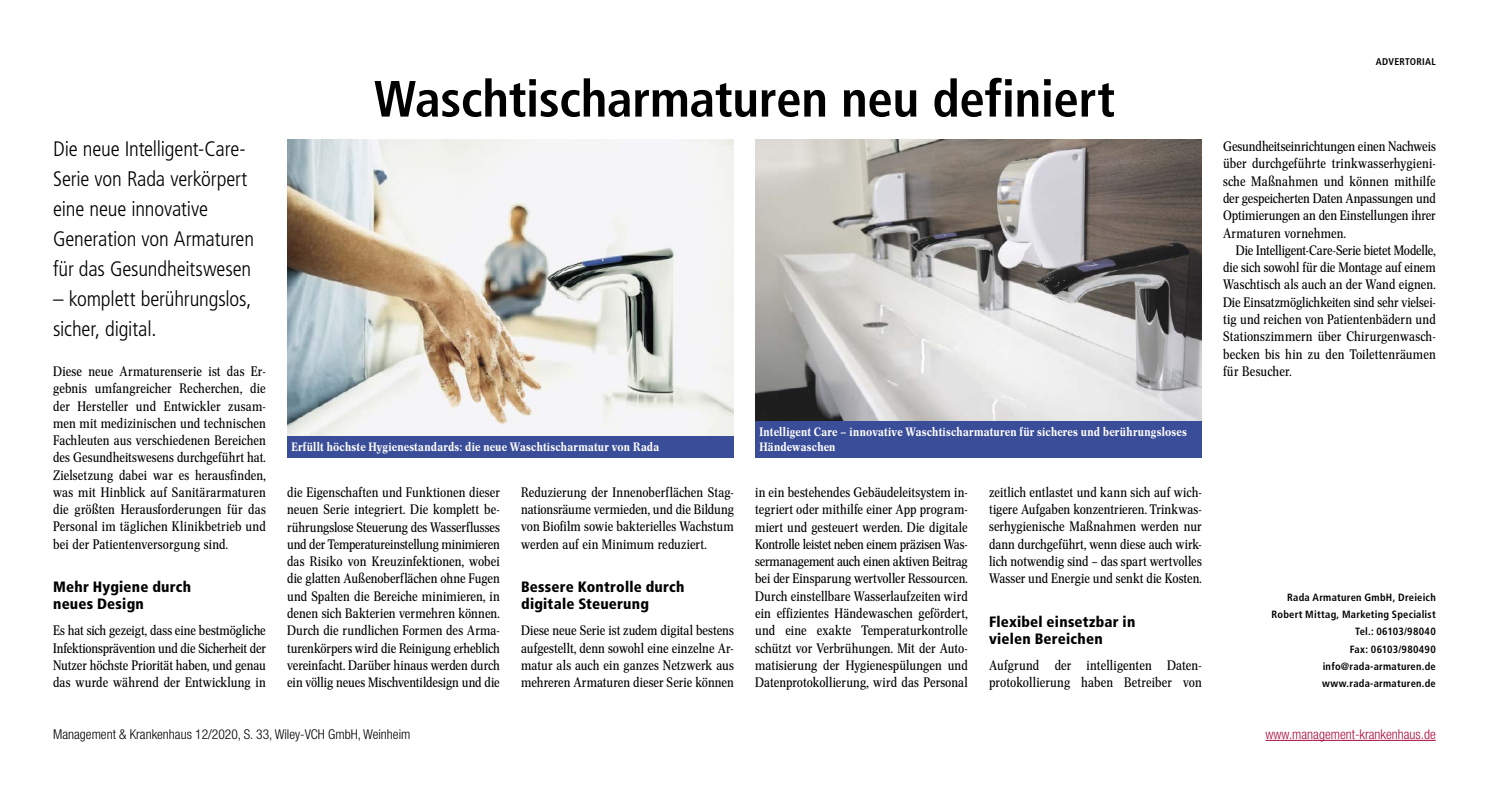
<style>
.page{position:relative;width:1489px;height:801px;background:#fff}
.page>*{position:absolute;margin:0;border:0;box-sizing:border-box;transform-origin:0 0}
.t1{font:700 condensed 51px "Frutiger LT Std";letter-spacing:-.005em;color:#000}
.t2{font:300 condensed 21px/30px "Frutiger LT Std";letter-spacing:-.01em;color:#000}
.t3{font:900 condensed 15px/17.2px "Frutiger LT Std";letter-spacing:.015em;color:#000}
.t4{font:13.5px/17.2px "Concorde Nova";color:#000;text-align:justify}
.t5{font:300 condensed 13.5px "Helvetica Neue LT Std";color:#000}
.t6{font:300 condensed 13.5px "Helvetica Neue LT Std";color:#aa0b3b}
.t7{font:500 12px "Concorde Nova";letter-spacing:.02em;color:#fff}
.t8{font:700 condensed 10.5px/17.2px "Frutiger LT Std";letter-spacing:.02em;color:#000;text-align:right}
.t9{font:700 condensed 9.75px "Frutiger LT Std";letter-spacing:.025em;color:#000}
</style>
<div class="page">
<img style="left:755px;top:140px;width:446px;height:281px">
<img style="left:287px;top:140px;width:446px;height:296px">
<div style="left:755px;top:421px;width:446px;height:37px;background:#3a4d98"></div>
<div style="left:287px;top:436px;width:446px;height:22px;background:#3a4d98"></div>
<hr style="left:1265px;top:740px;width:170px;height:1px;background:#aa0b3b">
<h2 class="t2" style="left:53px;top:134px;width:202px">Die neue Intelligent-Care-<br>Serie von Rada verkörpert eine neue innovative<br>Generation von Armaturen für das Gesundheitswesen</h2>
<h2 class="t2" style="left:53px;top:284px;width:200px">– komplett berührungslos, sicher, digital.</h2>
<p class="t4" style="left:53px;top:363px;width:214px">Diese neue Armaturenserie ist das Er&shy;gebnis umfangreicher Recherchen, die der Hersteller und Entwickler zusam&shy;men mit medizinischen und technischen Fachleuten aus verschiedenen Bereichen des Gesundheitswesens durchgeführt hat.<br>Zielsetzung dabei war es herausfinden, was mit Hinblick auf Sanitärarmaturen die größten Herausforderungen für das Personal im täglichen Klinikbetrieb und bei der Patientenversorgung sind.</p>
<p class="t3" style="left:53px;top:578px;width:140px">Mehr Hygiene durch neues Design</p>
<p class="t4" style="left:53px;top:622px;width:214px">Es hat sich gezeigt, dass eine bestmögliche Infektionsprävention und die Sicherheit der Nutzer höchste Priorität haben, und genau das wurde während der Entwicklung in</p>
<h1 class="t1" style="left:374px;top:69px;width:742px">Waschtischarmaturen neu definiert</h1>
<p class="t7" style="left:759px;top:425px;width:429px">Intelligent Care – innovative Waschtischarmaturen für sicheres und berührungsloses</p>
<p class="t7" style="left:291px;top:440px;width:369px">Erfüllt höchste Hygienestandards: die neue Waschtischarmatur von Rada</p>
<p class="t7" style="left:759px;top:440px;width:78px">Händewaschen</p>
<p class="t4" style="left:287px;top:484px;width:214px">die Eigenschaften und Funktionen dieser neuen Serie integriert. Die komplett be&shy;rührungslose Steuerung des Wasserflusses und der Temperatureinstellung minimieren das Risiko von Kreuzinfektionen, wobei die glatten Außenoberflächen ohne Fugen und Spalten die Bereiche minimieren, in denen sich Bakterien vermehren können.<br>Durch die rundlichen Formen des Arma&shy;turenkörpers wird die Reinigung erheblich vereinfacht. Darüber hinaus werden durch ein völlig neues Mischventildesign und die</p>
<p class="t4" style="left:521px;top:484px;width:214px">Reduzierung der Innenoberflächen Stag&shy;nationsräume vermieden, und die Bildung von Biofilm sowie bakterielles Wachstum werden auf ein Minimum reduziert.</p>
<p class="t3" style="left:521px;top:578px;width:165px">Bessere Kontrolle durch digitale Steuerung</p>
<p class="t4" style="left:521px;top:622px;width:214px">Diese neue Serie ist zudem digital bestens aufgestellt, denn sowohl eine einzelne Ar&shy;matur als auch ein ganzes Netzwerk aus mehreren Armaturen dieser Serie können</p>
<p class="t4" style="left:755px;top:484px;width:214px">in ein bestehendes Gebäudeleitsystem in&shy;tegriert oder mithilfe einer App program&shy;miert und gesteuert werden. Die digitale Kontrolle leistet neben einem präzisen Was&shy;sermanagement auch einen aktiven Beitrag bei der Einsparung wertvoller Ressourcen.<br>Durch einstellbare Wasserlaufzeiten wird ein effizientes Händewaschen gefördert, und eine exakte Temperaturkontrolle schützt vor Verbrühungen. Mit der Auto&shy;matisierung der Hygienespülungen und Datenprotokollierung, wird das Personal</p>
<p class="t4" style="left:989px;top:484px;width:214px">zeitlich entlastet und kann sich auf wich&shy;tigere Aufgaben konzentrieren. Trinkwas&shy;serhygienische Maßnahmen werden nur dann durchgeführt, wenn diese auch wirk&shy;lich notwendig sind – das spart wertvolles Wasser und Energie und senkt die Kosten.</p>
<p class="t3" style="left:989px;top:613px;width:148px">Flexibel einsetzbar in vielen Bereichen</p>
<p class="t4" style="left:989px;top:657px;width:214px">Aufgrund der intelligenten Daten&shy;protokollierung haben Betreiber von</p>
<p class="t9" style="left:1375px;top:56px;width:61px">ADVERTORIAL</p>
<p class="t4" style="left:1222px;top:138px;width:214px">Gesundheitseinrichtungen einen Nachweis über durchgeführte trinkwasserhygieni&shy;sche Maßnahmen und können mithilfe der gespeicherten Daten Anpassungen und Optimierungen an den Einstellungen ihrer Armaturen vornehmen.</p>
<p class="t4" style="left:1222px;top:242px;width:214px;text-indent:13px">Die Intelligent-Care-Serie bietet Modelle, die sich sowohl für die Montage auf einem Waschtisch als auch an der Wand eignen.<br>Die Einsatzmöglichkeiten sind sehr vielsei&shy;tig und reichen von Patientenbädern und Stationszimmern über Chirurgenwasch&shy;becken bis hin zu den Toilettenräumen für Besucher.</p>
<p class="t8" style="left:1271px;top:588px;width:166px">Rada Armaturen GmbH, Dreieich<br>Robert Mittag, Marketing Specialist<br>Tel.: 06103/98040<br>Fax: 06103/980490 info@rada-armaturen.de www.rada-armaturen.de</p>
<p class="t5" style="left:53px;top:726px;width:359px">Management &amp; Krankenhaus 12/2020, S. 33, Wiley-VCH GmbH, Weinheim</p>
<p class="t6" style="left:1265px;top:726px;width:172px">www.management-krankenhaus.de</p>
</div>
